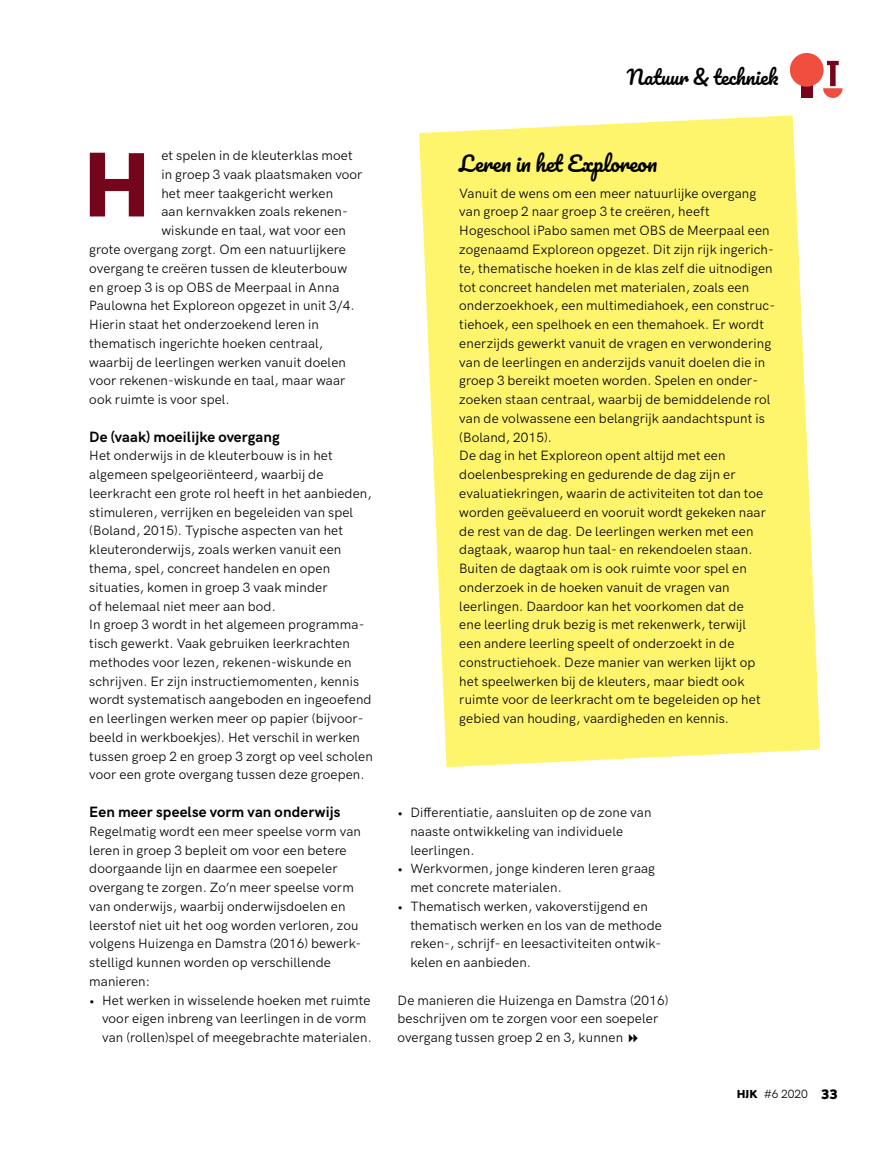
<style>
.page{position:relative;width:893px;height:1149px;background:#fff}
.page>*{position:absolute;margin:0;border:0;box-sizing:border-box;transform-origin:0 0}
.t1{font:600 93px "Palanquin Dark";color:#75051b}
.t2{font:21px "Pacifico";color:#000}
.t3{font:19.5px "Pacifico";color:#000}
.t4{font:700 15px "HK Grotesk";letter-spacing:.01em;color:#000}
.t5{font:13.5px/18.8px "HK Grotesk";letter-spacing:.01em;color:#000}
.t6{font:12px "HK Grotesk";color:#000}
.s1{font-family:"Palanquin Dark";font-weight:600}
.s2{font-family:"Palanquin Dark";font-weight:600;font-size:15px}
</style>
<div class="page">
<svg style="left:419px;top:115px;width:401px;height:652px;background:#fff57a"></svg>
<svg style="left:789px;top:53px;width:53px;height:45px"></svg>
<h3 class="t3" style="left:627px;top:67px;width:153px">Natuur &amp; techniek</h3>
<p class="t5" style="left:161px;top:145px;width:193px">et spelen in de kleuterklas moet</p>
<p class="t5" style="left:161px;top:164px;width:203px">in groep 3 vaak plaatsmaken voor</p>
<p class="t5" style="left:161px;top:182px;width:173px">het meer taakgericht werken</p>
<p class="t5" style="left:161px;top:201px;width:186px">aan kernvakken zoals rekenen-</p>
<p class="t5" style="left:161px;top:220px;width:186px">wiskunde en taal, wat voor een</p>
<p class="t5" style="left:89px;top:239px;width:258px">grote overgang zorgt. Om een natuurlijkere</p>
<p class="t5" style="left:89px;top:257px;width:259px">overgang te creëren tussen de kleuterbouw</p>
<p class="t5" style="left:89px;top:276px;width:252px">en groep 3 is op OBS de Meerpaal in Anna</p>
<p class="t5" style="left:89px;top:295px;width:267px">Paulowna het Exploreon opgezet in unit 3/4.</p>
<p class="t5" style="left:89px;top:314px;width:231px">Hierin staat het onderzoekend leren in</p>
<p class="t5" style="left:89px;top:332px;width:235px">thematisch ingerichte hoeken centraal,</p>
<p class="t5" style="left:89px;top:351px;width:258px">waarbij de leerlingen werken vanuit doelen</p>
<p class="t5" style="left:89px;top:370px;width:258px">voor rekenen-wiskunde en taal, maar waar</p>
<p class="t5" style="left:89px;top:389px;width:142px">ook ruimte is voor spel.</p>
<p class="t4" style="left:89px;top:425px;width:192px">De (vaak) moeilijke overgang</p>
<p class="t5" style="left:89px;top:445px;width:285px">Het onderwijs in de kleuterbouw is in het algemeen spelgeoriënteerd, waarbij de leerkracht een grote rol heeft in het aanbieden, stimuleren, verrijken en begeleiden van spel (Boland, 2015). Typische aspecten van het kleuteronderwijs, zoals werken vanuit een thema, spel, concreet handelen en open situaties, komen in groep 3 vaak minder<br>of helemaal niet meer aan bod.<br>In groep 3 wordt in het algemeen programma&shy;tisch gewerkt. Vaak gebruiken leerkrachten methodes voor lezen, rekenen-wiskunde en schrijven. Er zijn instructiemomenten, kennis wordt systematisch aangeboden en ingeoefend en leerlingen werken meer op papier (bijvoor&shy;beeld in werkboekjes). Het verschil in werken tussen groep 2 en groep 3 zorgt op veel scholen voor een grote overgang tussen deze groepen.</p>
<p class="t4" style="left:89px;top:800px;width:253px">Een meer speelse vorm van onderwijs</p>
<p class="t5" style="left:89px;top:820px;width:274px">Regelmatig wordt een meer speelse vorm van leren in groep 3 bepleit om voor een betere doorgaande lijn en daarmee een soepeler overgang te zorgen. Zo’n meer speelse vorm van onderwijs, waarbij onderwijsdoelen en leerstof niet uit het oog worden verloren, zou volgens Huizenga en Damstra (2016) bewerk&shy;stelligd kunnen worden op verschillende manieren:</p>
<p class="t5" style="left:102px;top:989px;width:271px;text-indent:-13px">• Het werken in wisselende hoeken met ruimte voor eigen inbreng van leerlingen in de vorm van (rollen)spel of meegebrachte materialen.</p>
<h1 class="t1" style="left:83px;top:130px;width:70px">H</h1>
<h2 class="t2" style="left:459px;top:153px;width:199px">Leren in het Exploreon</h2>
<p class="t5" style="left:459px;top:182px;width:317px">Vanuit de wens om een meer natuurlijke overgang van groep 2 naar groep 3 te creëren, heeft Hogeschool iPabo samen met OBS de Meerpaal een zogenaamd Exploreon opgezet. Dit zijn rijk ingerich&shy;te, thematische hoeken in de klas zelf die uitnodigen tot concreet handelen met materialen, zoals een onderzoekhoek, een multimediahoek, een construc&shy;tiehoek, een spelhoek en een themahoek. Er wordt enerzijds gewerkt vanuit de vragen en verwondering van de leerlingen en anderzijds vanuit doelen die in groep 3 bereikt moeten worden. Spelen en onder&shy;zoeken staan centraal, waarbij de bemiddelende rol van de volwassene een belangrijk aandachtspunt is (Boland, 2015).<br>De dag in het Exploreon opent altijd met een doelenbespreking en gedurende de dag zijn er evaluatiekringen, waarin de activiteiten tot dan toe worden geëvalueerd en vooruit wordt gekeken naar de rest van de dag. De leerlingen werken met een dagtaak, waarop hun taal- en rekendoelen staan.<br>Buiten de dagtaak om is ook ruimte voor spel en onderzoek in de hoeken vanuit de vragen van leerlingen. Daardoor kan het voorkomen dat de<br>ene leerling druk bezig is met rekenwerk, terwijl<br>een andere leerling speelt of onderzoekt in de constructiehoek. Deze manier van werken lijkt op het speelwerken bij de kleuters, maar biedt ook ruimte voor de leerkracht om te begeleiden op het gebied van houding, vaardigheden en kennis.</p>
<p class="t5" style="left:410px;top:801px;width:243px;text-indent:-13px">• Differentiatie, aansluiten op de zone van naaste ontwikkeling van individuele leerlingen.</p>
<p class="t5" style="left:410px;top:857px;width:246px;text-indent:-13px">• Werkvormen, jonge kinderen leren graag met concrete materialen.</p>
<p class="t5" style="left:410px;top:895px;width:253px;text-indent:-13px">• Thematisch werken, vakoverstijgend en thematisch werken en los van de methode reken- , schrijf- en leesactiviteiten ontwik&shy;kelen en aanbieden.</p>
<p class="t5" style="left:398px;top:989px;width:272px">De manieren die Huizenga en Damstra (2016) beschrijven om te zorgen voor een soepeler overgang tussen groep 2 en 3, kunnen</p>
<p class="t6" style="left:737px;top:1084px;width:102px"><span class="s1">HJK</span> #6 2020 <span class="s2">33</span></p>
</div>
